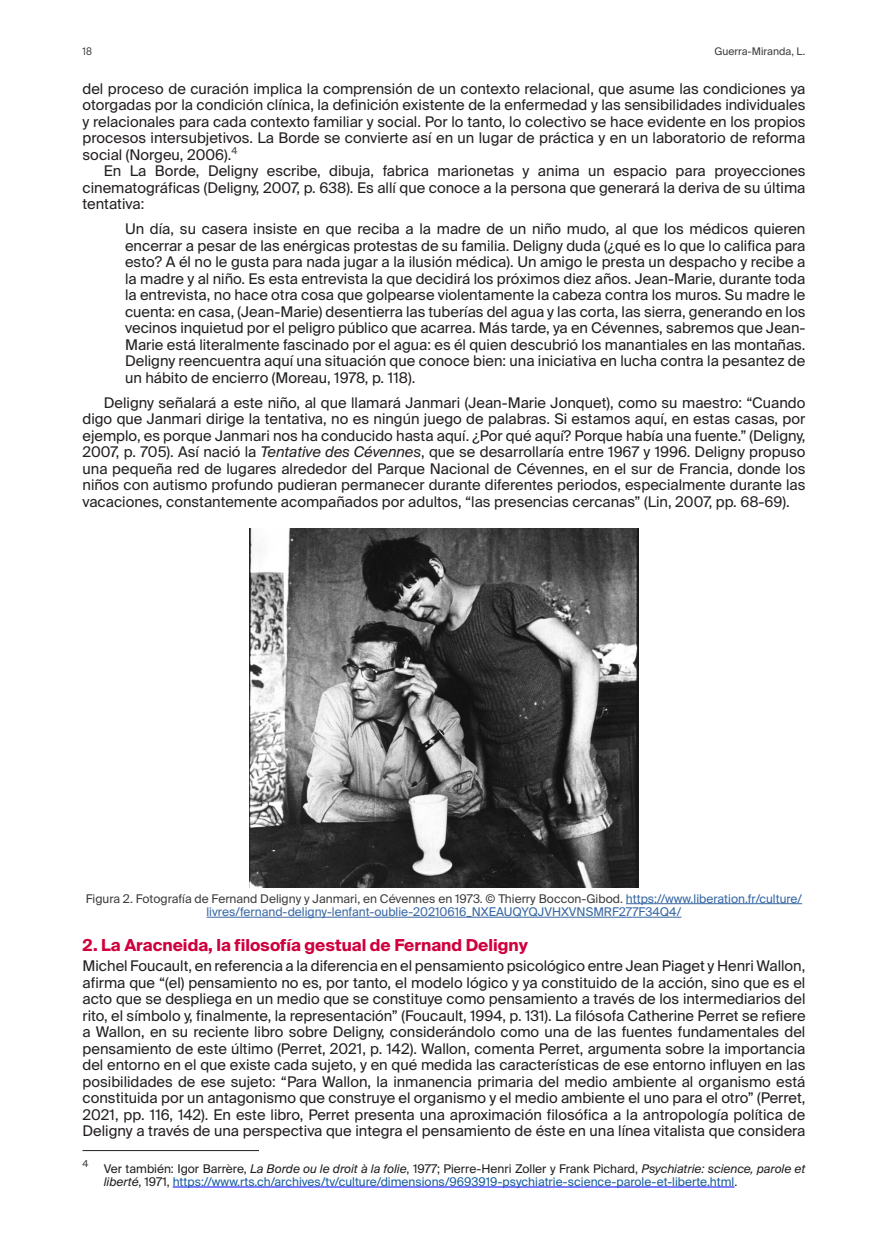
<style>
.page{position:relative;width:888px;height:1258px;background:#fff}
.page>*{position:absolute;margin:0;border:0;box-sizing:border-box;transform-origin:0 0}
.Epigrafe_1_Nivel_ES{font:700 16.5px "Suisse Intl";color:#cf003d}
.Normal_1er_parr{font:14.7px/16.5px "Suisse Intl";color:#231f20;text-align:justify}
.Citas{font:14.7px/16.5px "Suisse Intl";color:#231f20;text-align:justify}
.Notas_al_pie{font:12px/13.5px "Suisse Intl";color:#175d9e}
.Pie_elemento{font:12px/13.5px "Suisse Intl";color:#3667a4;text-align:center}
.t1{font:10.5px "Suisse Intl";color:#3e3e3f}
.t2{font:10.5px "Suisse Intl";color:#3e3e3f;scale:.9 1}
.Notas_al_pie-2{font:9.6px "Suisse Intl";color:#3e3e3f}
.s1{font-style:italic}
.s2{color:#3e3e3f}
.s3{color:#231f20}
.s4{font-style:italic;color:#231f20}
</style>
<div class="page">
<hr style="left:626px;top:903px;width:176px;height:1px;background:#3667a4">
<hr style="left:206px;top:917px;width:475px;height:1px;background:#3667a4">
<hr style="left:83px;top:1150px;width:176px;height:1px;background:#231f20">
<hr style="left:173px;top:1186px;width:561px;height:1px;background:#00f">
<img style="left:250px;top:528px;width:388px;height:359px">
<p class="t2" style="left:83px;top:45px;width:12px">18</p>
<p class="t1" style="left:714px;top:45px;width:93px">Guerra-Miranda, L.</p>
<p class="Normal_1er_parr" style="left:83px;top:81px;width:724px">del proceso de curación implica la comprensión de un contexto relacional, que asume las condiciones ya otorgadas por la condición clínica, la definición existente de la enfermedad y las sensibilidades individuales y relacionales para cada contexto familiar y social. Por lo tanto, lo colectivo se hace evidente en los propios procesos intersubjetivos. La Borde se convierte así en un lugar de práctica y en un laboratorio de reforma social (Norgeu, 2006).<sup>4</sup></p>
<p class="Normal_1er_parr" style="left:83px;top:163px;width:724px;text-indent:21px">En La Borde, Deligny escribe, dibuja, fabrica marionetas y anima un espacio para proyecciones cinematográficas (Deligny, 2007, p. 638). Es allí que conoce a la persona que generará la deriva de su última tentativa:</p>
<p class="Citas" style="left:125px;top:221px;width:682px">Un día, su casera insiste en que reciba a la madre de un niño mudo, al que los médicos quieren encerrar a pesar de las enérgicas protestas de su familia. Deligny duda (¿qué es lo que lo califica para esto? A él no le gusta para nada jugar a la ilusión médica). Un amigo le presta un despacho y recibe a la madre y al niño. Es esta entrevista la que decidirá los próximos diez años. Jean-Marie, durante toda la entrevista, no hace otra cosa que golpearse violentamente la cabeza contra los muros. Su madre le cuenta: en casa, (Jean-Marie) desentierra las tuberías del agua y las corta, las sierra, generando en los vecinos inquietud por el peligro público que acarrea. Más tarde, ya en Cévennes, sabremos que Jean-Marie está literalmente fascinado por el agua: es él quien descubrió los manantiales en las montañas.<br>Deligny reencuentra aquí una situación que conoce bien: una iniciativa en lucha contra la pesantez de un hábito de encierro (Moreau, 1978, p. 118).</p>
<p class="Normal_1er_parr" style="left:83px;top:395px;width:724px;text-indent:21px">Deligny señalará a este niño, al que llamará Janmari (Jean-Marie Jonquet), como su maestro: “Cuando digo que Janmari dirige la tentativa, no es ningún juego de palabras. Si estamos aquí, en estas casas, por ejemplo, es porque Janmari nos ha conducido hasta aquí. ¿Por qué aquí? Porque había una fuente.” (Deligny, 2007, p. 705). Así nació la <span class="s1">Tentative des Cévennes</span>, que se desarrollaría entre 1967 y 1996. Deligny propuso una pequeña red de lugares alrededor del Parque Nacional de Cévennes, en el sur de Francia, donde los niños con autismo profundo pudieran permanecer durante diferentes periodos, especialmente durante las vacaciones, constantemente acompañados por adultos, “las presencias cercanas” (Lin, 2007, pp. 68-69).</p>
<p class="Pie_elemento" style="left:86px;top:892px;width:718px"><span class="s2">Figura 2. Fotografía de Fernand Deligny y Janmari, en Cévennes en 1973. © Thierry Boccon-Gibod.</span> https://www.liberation.fr/culture/ livres/fernand-deligny-lenfant-oublie-20210616_NXEAUQYQJVHXVNSMRF277F34Q4/</p>
<p class="Epigrafe_1_Nivel_ES" style="left:83px;top:935px;width:447px">2. La Aracneida, la filosofía gestual de Fernand Deligny</p>
<p class="Normal_1er_parr" style="left:83px;top:958px;width:724px">Michel Foucault, en referencia a la diferencia en el pensamiento psicológico entre Jean Piaget y Henri Wallon, afirma que “(el) pensamiento no es, por tanto, el modelo lógico y ya constituido de la acción, sino que es el acto que se despliega en un medio que se constituye como pensamiento a través de los intermediarios del rito, el símbolo y, finalmente, la representación” (Foucault, 1994, p. 131). La filósofa Catherine Perret se refiere a Wallon, en su reciente libro sobre Deligny, considerándolo como una de las fuentes fundamentales del pensamiento de este último (Perret, 2021, p. 142). Wallon, comenta Perret, argumenta sobre la importancia del entorno en el que existe cada sujeto, y en qué medida las características de ese entorno influyen en las posibilidades de ese sujeto: “Para Wallon, la inmanencia primaria del medio ambiente al organismo está constituida por un antagonismo que construye el organismo y el medio ambiente el uno para el otro” (Perret, 2021, pp. 116, 142). En este libro, Perret presenta una aproximación filosófica a la antropología política de Deligny a través de una perspectiva que integra el pensamiento de éste en una línea vitalista que considera</p>
<p class="Notas_al_pie-2" style="left:83px;top:1158px;width:8px">4</p>
<p class="Notas_al_pie" style="left:104px;top:1162px;width:703px"><span class="s3">Ver también: Igor Barrère,</span> <span class="s4">La Borde ou le droit à la folie</span><span class="s3">, 1977; Pierre-Henri Zoller y Frank Pichard,</span> <span class="s4">Psychiatrie: science, parole et liberté</span><span class="s3">, 1971,</span> https://www.rts.ch/archives/tv/culture/dimensions/9693919-psychiatrie-science-parole-et-liberte.html<span class="s3">.</span></p>
</div>
